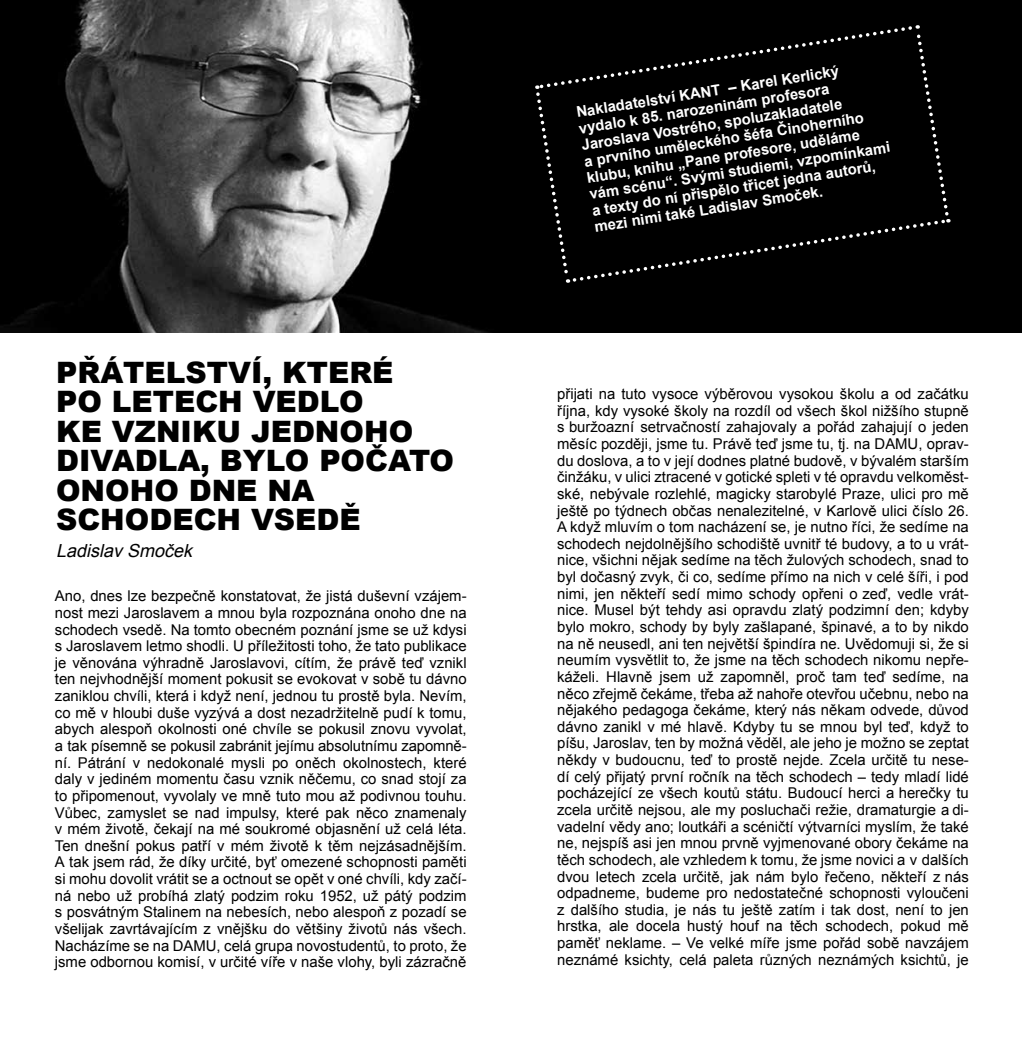
<style>
.page{position:relative;width:1022px;height:1042px;background:#fff}
.page>*{position:absolute;margin:0;border:0;box-sizing:border-box;transform-origin:0 0}
.t1{font:900 29.57px/29.6px "Arial";color:#000}
.t2{font:italic 18.03px "Arial";color:#000}
.t3{font:14.88px/16.6px "Arial";color:#000;text-align:justify}
.t4{font:700 14.88px/16.6px "Arial";color:#fff}
</style>
<div class="page">
<img style="left:0;top:0;width:511px;height:332px">
<div style="left:511px;top:0;width:511px;height:332px;background:#000"></div>
<svg style="left:535px;top:25px;width:416px;height:258px"></svg>
<h1 class="t1" style="left:56px;top:356px;width:356px">PŘÁTELSTVÍ, KTERÉ<br>PO LETECH VEDLO<br>KE VZNIKU JEDNOHO<br>DIVADLA, BYLO POČ</h1>
<h1 class="t1" style="left:388px;top:445px;width:65px">ATO</h1>
<h1 class="t1" style="left:56px;top:474px;width:306px">ONOHO DNE NA<br>SCHODECH VSEDĚ</h1>
<p class="t2" style="left:56px;top:538px;width:143px">LadislavSmoček</p>
<p class="t3" style="left:55px;top:588px;width:413px">Ano, dnes lze bezpečně konstatovat, že jistá duševní vzájem&shy;nost mezi Jaroslavem a mnou byla rozpoznána onoho dne na schodech vsedě. Na tomto obecném poznání jsme se už kdysi s Jaroslavem letmo shodli. U příležitosti toho, že tato publikace je věnována výhradně Jaroslavovi, cítím, že právě teď vznikl ten nejvhodnější moment pokusit se evokovat v sobě tu dávno zaniklou chvíli, která i když není, jednou tu prostě byla. Nevím, co mě v hloubi duše vyzývá a dost nezadržitelně pudí k tomu, abych alespoň okolnosti oné chvíle se pokusil znovu vyvolat, a tak písemně se pokusil zabránit jejímu absolutnímu zapomně&shy;ní. Pátrání v nedokonalé mysli po oněch okolnostech, které daly v jediném momentu času vznik něčemu, co snad stojí za to připomenout, vyvolaly ve mně tuto mou až podivnou touhu.<br>Vůbec, zamyslet se nad impulsy, které pak něco znamenaly v mém životě, čekají na mé soukromé objasnění už celá léta.<br>Ten dnešní pokus patří v mém životě k těm nejzásadnějším.<br>A tak jsem rád, že díky určité, byť omezené schopnosti paměti si mohu dovolit vrátit se a octnout se opět v oné chvíli, kdy začí&shy;ná nebo už probíhá zlatý podzim roku 1952, už pátý podzim s posvátným Stalinem na nebesích, nebo alespoň z pozadí se všelijak zavrtávajícím z vnějšku do většiny životů nás všech.<br>Nacházíme se na DAMU, celá grupa novostudentů, to proto, že jsme odbornou komisí, v určité víře v naše vlohy, byli zázračně</p>
<p class="t4" style="left:575px;top:104px;width:306px;rotate:-9deg">Nakladatelství KANT – Karel Kerlický vydalo k 85. narozeninám profesora Jaroslava Vostrého, spoluzakladatele<br>a prvního uměleckého šéfa Činoherního klubu, knihu „Pane profesore, uděláme vám scénu“. Svými studiemi, vzpomínkami a texty do ní přispělo třicet jedna autorů, mezi nimi také Ladislav Smoček.</p>
<p class="t3" style="left:557px;top:386px;width:413px">přijati na tuto vysoce výběrovou vysokou školu a od začátku října, kdy vysoké školy na rozdíl od všech škol nižšího stupně s buržoazní setrvačností zahajovaly a pořád zahajují o jeden měsíc později, jsme tu. Právě teď jsme tu, tj. na DAMU, oprav&shy;du doslova, a to v její dodnes platné budově, v bývalém starším činžáku, v ulici ztracené v gotické spleti v té opravdu velkoměst&shy;ské, nebývale rozlehlé, magicky starobylé Praze, ulici pro mě ještě po týdnech občas nenalezitelné, v Karlově ulici číslo 26.<br>A když mluvím o tom nacházení se, je nutno říci, že sedíme na schodech nejdolnějšího schodiště uvnitř té budovy, a to u vrát&shy;nice, všichni nějak sedíme na těch žulových schodech, snad to byl dočasný zvyk, či co, sedíme přímo na nich v celé šíři, i pod nimi, jen někteří sedí mimo schody opřeni o zeď, vedle vrát&shy;nice. Musel být tehdy asi opravdu zlatý podzimní den; kdyby bylo mokro, schody by byly zašlapané, špinavé, a to by nikdo na ně neusedl, ani ten největší špindíra ne. Uvědomuji si, že si neumím vysvětlit to, že jsme na těch schodech nikomu nepře&shy;káželi. Hlavně jsem už zapomněl, proč tam teď sedíme, na něco zřejmě čekáme, třeba až nahoře otevřou učebnu, nebo na nějakého pedagoga čekáme, který nás někam odvede, důvod dávno zanikl v mé hlavě. Kdyby tu se mnou byl teď, když to píšu, Jaroslav, ten by možná věděl, ale jeho je možno se zeptat někdy v budoucnu, teď to prostě nejde. Zcela určitě tu nese&shy;dí celý přijatý první ročník na těch schodech – tedy mladí lidé pocházející ze všech koutů státu. Budoucí herci a herečky tu zcela určitě nejsou, ale my posluchači režie, dramaturgie a di&shy;vadelní vědy ano; loutkáři a scéničtí výtvarníci myslím, že také ne, nejspíš asi jen mnou prvně vyjmenované obory čekáme na těch schodech, ale vzhledem k tomu, že jsme novici a v dalších dvou letech zcela určitě, jak nám bylo řečeno, někteří z nás odpadneme, budeme pro nedostatečné schopnosti vyloučeni z dalšího studia, je nás tu ještě zatím i tak dost, není to jen hrstka, ale docela hustý houf na těch schodech, pokud mě paměť neklame. – Ve velké míře jsme pořád sobě navzájem neznámé ksichty, celá paleta různých neznámých ksichtů, je</p>
</div>
